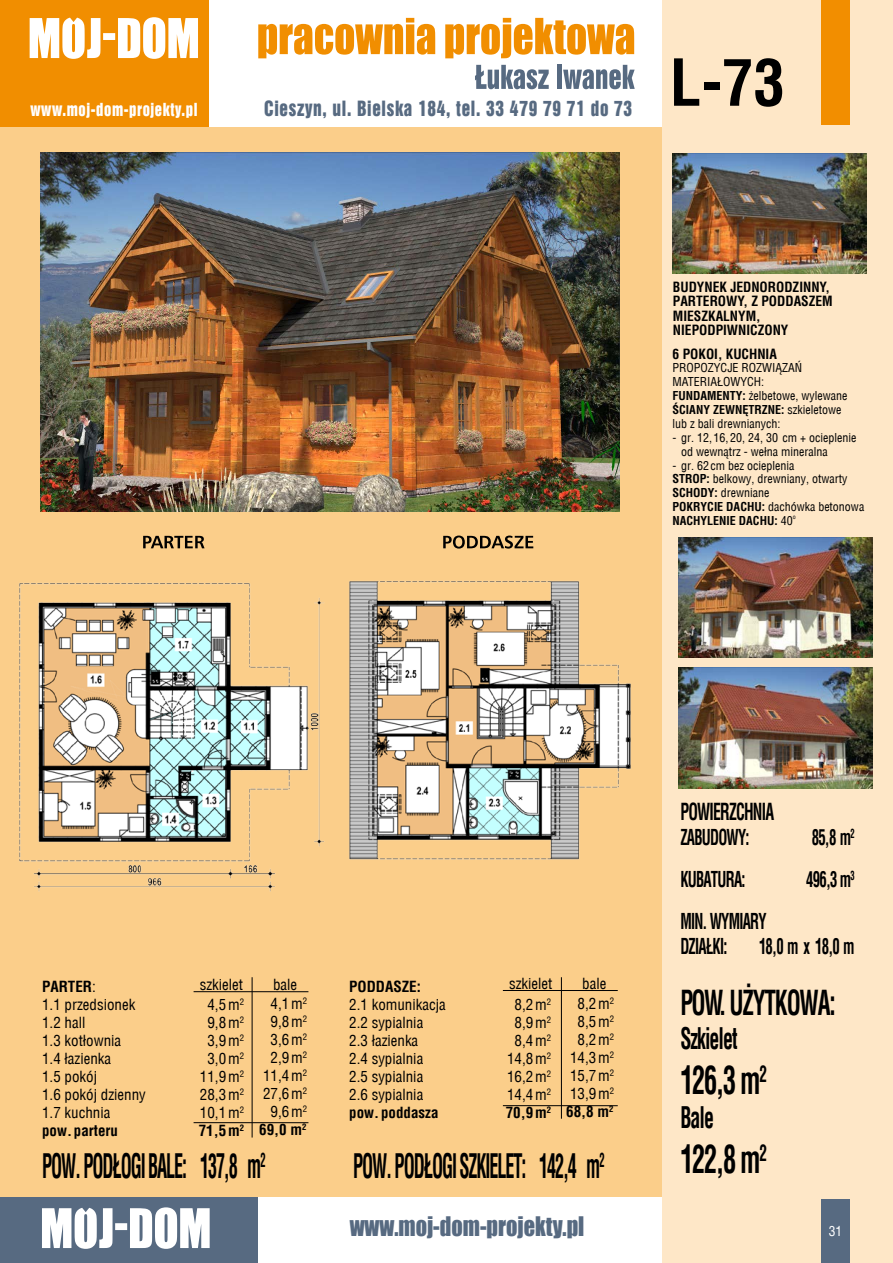
<style>
.page{position:relative;width:893px;height:1263px;background:#fbce8a}
.page>*{position:absolute;margin:0;border:0;box-sizing:border-box;transform-origin:0 0}
.t1{font:700 63px "Switzerland Condensed";color:#000}
.t2{font:700 37.5px "Switzerland Condensed";letter-spacing:-.05em;color:#000;scale:.7 1}
.t3{font:700 condensed 33px "Switzerland";letter-spacing:-.06em;color:#000;scale:.55 1}
.t4{font:700 33px "Switzerland Condensed";letter-spacing:-.05em;color:#000;scale:.7 1}
.t5{font:700 28.5px "Switzerland Condensed";letter-spacing:-.05em;color:#000;scale:.7 1}
.t6{font:24.75px "Impact";color:#576a81;scale:.9 1}
.t7{font:700 22.5px "Switzerland Condensed";letter-spacing:-.05em;color:#000;scale:.7 1}
.t8{font:700 21px/25.2px "Switzerland Condensed";letter-spacing:-.05em;color:#000;scale:.7 1}
.t9{font:19.35px "Swis 921 EU Normal";letter-spacing:.04em;color:#576a81;scale:.9 1}
.t10{font:16.5px "Swis 921 EU Normal";letter-spacing:.04em;color:#fff;scale:.9 1}
.t11{font:15px "Switzerland Condensed";color:#000}
.t12{font:15px/18px "Switzerland Condensed";letter-spacing:.125em;color:#000;text-align:center}
.t13{font:700 condensed 15px "Switzerland";color:#000}
.t14{font:700 13.5px/14.2px "Switzerland Condensed";color:#000}
.t15{font:13.5px "Switzerland Condensed";color:#fff}
.t16{font:12px/13.8px "Switzerland Condensed";color:#000}
.t17{font:700 condensed 12px "Switzerland";color:#000}
.t18{font:6px "Switzerland Condensed";color:#000}
.s1{font-family:"Switzerland";font-weight:700;font-stretch:condensed}
.s2{font-family:"Switzerland Condensed";font-weight:400;font-stretch:normal}
</style>
<div class="page">
<div style="left:0;top:0;width:662px;height:127px;background:#fff"></div>
<div style="left:0;top:0;width:208px;height:127px;background:#f18e00"></div>
<svg style="left:30px;top:17px;width:168px;height:42px"></svg>
<svg style="left:258px;top:18px;width:177px;height:40px"></svg>
<svg style="left:445px;top:18px;width:189px;height:40px"></svg>
<svg style="left:475px;top:65px;width:74px;height:24px"></svg>
<div style="left:557px;top:65px;width:5px;height:24px;background:#576a81"></div>
<svg style="left:563px;top:65px;width:72px;height:24px"></svg>
<div style="left:0;top:1197px;width:672px;height:66px;background:#fff"></div>
<div style="left:0;top:1197px;width:258px;height:66px;background:#576a81"></div>
<svg style="left:42px;top:1207px;width:168px;height:42px"></svg>
<div style="left:662px;top:0;width:231px;height:1263px;background:#fee7c7"></div>
<div style="left:821px;top:0;width:29px;height:125px;background:#f28e00"></div>
<hr style="left:252px;top:977px;width:1px;height:160px;background:#000">
<hr style="left:561px;top:977px;width:1px;height:142px;background:#000">
<hr style="left:503px;top:990px;width:115px;height:1px;background:#000">
<hr style="left:503px;top:1105px;width:115px;height:1px;background:#000">
<hr style="left:194px;top:991px;width:114px;height:1px;background:#000">
<hr style="left:194px;top:1122px;width:114px;height:1px;background:#000">
<img style="left:41px;top:152px;width:578px;height:359px">
<img style="left:673px;top:153px;width:193px;height:120px">
<img style="left:679px;top:537px;width:193px;height:120px">
<img style="left:679px;top:668px;width:193px;height:120px">
<img style="left:19px;top:583px;width:306px;height:309px">
<img style="left:349px;top:581px;width:282px;height:279px">
<svg style="left:143px;top:536px;width:62px;height:12px"></svg>
<svg style="left:443px;top:535px;width:90px;height:14px"></svg>
<div style="left:821px;top:1200px;width:29px;height:63px;background:#576a81"></div>
<p class="t10" style="left:30px;top:99px;width:187px">www.moj-dom-projekty.pl</p>
<p class="t9" style="left:264px;top:96px;width:410px">Cieszyn, ul. Bielska 184, tel. 33 479 79 71 do 73</p>
<h1 class="t1" style="left:670px;top:45px;width:117px">L-73</h1>
<p class="t14" style="left:673px;top:280px;width:161px">BUDYNEK JEDNORODZINNY,<br>PARTEROWY, Z PODDASZEM<br>MIESZKALNYM,<br>NIEPODPIWNICZONY</p>
<p class="t14" style="left:673px;top:346px;width:106px">6 POKOI, KUCHNIA</p>
<p class="t16" style="left:673px;top:361px;width:176px">PROPOZYCJE ROZWIĄZAŃ<br>MATERIAŁOWYCH:<br><span class="s1">FUNDAMENTY:</span> żelbetowe, wylewane</p>
<p class="t17" style="left:673px;top:402px;width:170px">ŚCIANY ZEWNĘTRZNE: <span class="s2">szkieletowe</span></p>
<p class="t16" style="left:673px;top:417px;width:109px">lub z bali drewnianych:</p>
<p class="t16" style="left:681px;top:431px;width:177px;text-indent:-9px">- gr. 12, 16,20, 24, 30 cm + ocieplenie od wewnątrz - wełna mineralna</p>
<p class="t16" style="left:673px;top:458px;width:193px">- gr. 62 cm bez ocieplenia<br><span class="s1">STROP:</span> belkowy, drewniany, otwarty<br><span class="s1">SCHODY:</span> drewniane<br><span class="s1">POKRYCIE DACHU:</span> dachówka betonowa</p>
<p class="t17" style="left:673px;top:513px;width:122px">NACHYLENIE DACHU: <span class="s2">40</span></p>
<p class="t18" style="left:793px;top:513px;width:4px">o</p>
<p class="t11" style="left:200px;top:976px;width:45px">szkielet</p>
<p class="t11" style="left:273px;top:976px;width:26px">bale</p>
<p class="t11" style="left:509px;top:974px;width:45px">szkielet</p>
<p class="t11" style="left:582px;top:974px;width:26px">bale</p>
<p class="t13" style="left:349px;top:978px;width:73px">PODDASZE:</p>
<p class="t11" style="left:349px;top:996px;width:98px">2.1 komunikacja</p>
<p class="t11" style="left:514px;top:996px;width:38px">8,2m<sup>2</sup></p>
<p class="t11" style="left:349px;top:1014px;width:76px">2.2 sypialnia</p>
<p class="t11" style="left:514px;top:1014px;width:38px">8,9m<sup>2</sup></p>
<p class="t11" style="left:349px;top:1032px;width:71px">2.3 łazienka</p>
<p class="t11" style="left:514px;top:1032px;width:38px">8,4m<sup>2</sup></p>
<p class="t11" style="left:349px;top:1050px;width:76px">2.4 sypialnia</p>
<p class="t11" style="left:507px;top:1050px;width:46px">14,8m<sup>2</sup></p>
<p class="t11" style="left:349px;top:1068px;width:76px">2.5 sypialnia</p>
<p class="t11" style="left:507px;top:1068px;width:46px">16,2m<sup>2</sup></p>
<p class="t11" style="left:349px;top:1086px;width:76px">2.6 sypialnia</p>
<p class="t11" style="left:507px;top:1086px;width:46px">14,4m<sup>2</sup></p>
<p class="t13" style="left:349px;top:1104px;width:91px">pow.poddasza</p>
<p class="t13" style="left:506px;top:1104px;width:47px">70,9m<sup>2</sup></p>
<p class="t13" style="left:42px;top:978px;width:55px">PARTER<span class="s2">:</span></p>
<p class="t11" style="left:42px;top:996px;width:95px">1.1 przedsionek</p>
<p class="t11" style="left:207px;top:996px;width:38px">4,5m<sup>2</sup></p>
<p class="t11" style="left:42px;top:1014px;width:45px">1.2 hall</p>
<p class="t11" style="left:207px;top:1014px;width:38px">9,8m<sup>2</sup></p>
<p class="t11" style="left:42px;top:1032px;width:81px">1.3 kotłownia</p>
<p class="t11" style="left:207px;top:1032px;width:38px">3,9m<sup>2</sup></p>
<p class="t11" style="left:42px;top:1050px;width:71px">1.4 łazienka</p>
<p class="t11" style="left:207px;top:1050px;width:38px">3,0m<sup>2</sup></p>
<p class="t11" style="left:42px;top:1068px;width:56px">1.5 pokój</p>
<p class="t11" style="left:200px;top:1068px;width:46px">11,9m<sup>2</sup></p>
<p class="t11" style="left:42px;top:1086px;width:105px">1.6 pokój dzienny</p>
<p class="t11" style="left:200px;top:1086px;width:46px">28,3m<sup>2</sup></p>
<p class="t11" style="left:42px;top:1104px;width:70px">1.7 kuchnia</p>
<p class="t11" style="left:200px;top:1104px;width:46px">10,1m<sup>2</sup></p>
<p class="t13" style="left:42px;top:1122px;width:77px">pow.parteru</p>
<p class="t13" style="left:199px;top:1122px;width:47px">71,5m<sup>2</sup></p>
<p class="t12" style="left:263px;top:995px;width:46px">4,1m<sup>2<br></sup>9,8m<sup>2<br></sup>3,6m<sup>2<br></sup>2,9m<sup>2<br></sup>11,4m<sup>2<br></sup>27,6m<sup>2<br></sup>9,6m<sup>2</sup></p>
<p class="t13" style="left:259px;top:1121px;width:49px">69,0 m<sup>2</sup></p>
<p class="t12" style="left:570px;top:995px;width:46px">8,2m<sup>2<br></sup>8,5m<sup>2<br></sup>8,2m<sup>2<br></sup>14,3m<sup>2<br></sup>15,7m<sup>2<br></sup>13,9m<sup>2</sup></p>
<p class="t13" style="left:566px;top:1103px;width:49px">68,8 m<sup>2</sup></p>
<h3 class="t3" style="left:42px;top:1146px;width:408px">POW. PODŁOGI BALE: 137,8 m<sup>2</sup></h3>
<h3 class="t3" style="left:353px;top:1146px;width:459px">POW. PODŁOGI SZKIELET: 142,4 m<sup>2</sup></h3>
<h3 class="t6" style="left:350px;top:1207px;width:262px">www.moj-dom-projekty.pl</h3>
<h3 class="t7" style="left:680px;top:798px;width:135px">POWIERZCHNIA</h3>
<h3 class="t8" style="left:680px;top:824px;width:100px">ZABUDOWY:</h3>
<h3 class="t8" style="left:812px;top:824px;width:63px">85,8 m<sup>2</sup></h3>
<h3 class="t8" style="left:680px;top:867px;width:95px">KUBATURA:</h3>
<h3 class="t8" style="left:806px;top:867px;width:71px">496,3 m<sup>3</sup></h3>
<h3 class="t8" style="left:680px;top:909px;width:125px">MIN. WYMIARY<br>DZIAŁKI:</h3>
<h3 class="t8" style="left:759px;top:934px;width:138px">18,0 m x 18,0 m</h3>
<h3 class="t4" style="left:680px;top:983px;width:224px">POW. UŻYTKOWA:</h3>
<h3 class="t5" style="left:680px;top:1022px;width:83px">Szkielet</h3>
<h2 class="t2" style="left:680px;top:1058px;width:125px">126,3 m<sup>2</sup></h2>
<h3 class="t5" style="left:680px;top:1101px;width:49px">Bale</h3>
<h2 class="t2" style="left:680px;top:1137px;width:125px">122,8 m<sup>2</sup></h2>
<p class="t15" style="left:829px;top:1223px;width:15px">31</p>
</div>
